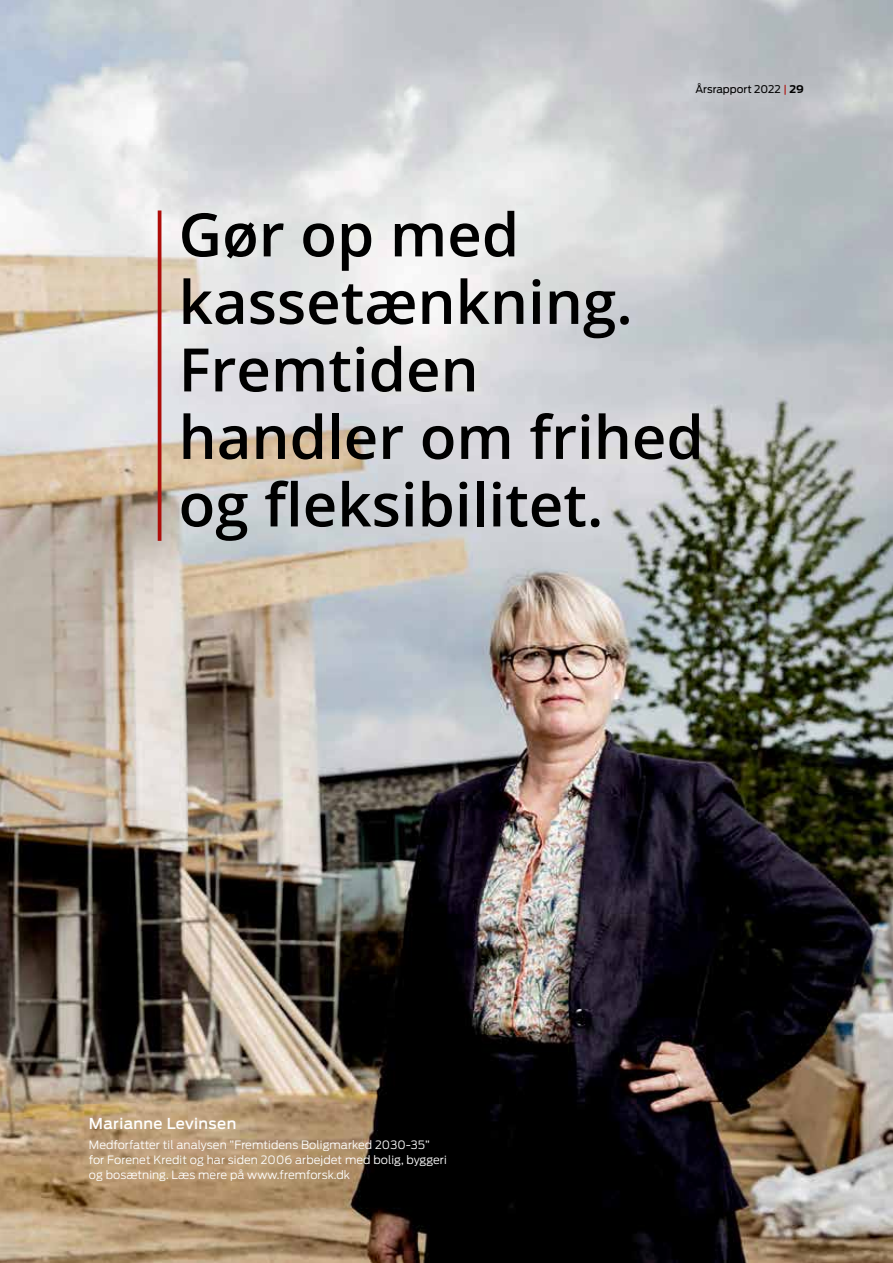
<style>
.page{position:relative;width:893px;height:1263px;background:#fff}
.page>*{position:absolute;margin:0;border:0;box-sizing:border-box;transform-origin:0 0}
.t1{font:600 60px/67.5px "Open Sans";color:#000}
.t2{font:500 15px "Antenna";letter-spacing:.025em;color:#fff}
.t3{font:300 11.4px/15px "Antenna";letter-spacing:.005em;color:#fff}
.t4{font:10.5px "Antenna";color:#000}
.s1{color:#ae0e0a}
.s2{font-weight:700}
</style>
<div class="page">
<img style="left:0;top:0;width:893px;height:1263px">
<hr style="left:158px;top:210px;width:3px;height:331px;background:#ae0e0a">
<p class="t4" style="left:695px;top:82px;width:110px">Årsrapport 2022 <span class="s1">|</span> <span class="s2">29</span></p>
<h1 class="t1" style="left:179px;top:200px;width:527px">Gør op med kassetænkning.<br>Fremtiden handler om frihed og fleksibilitet.</h1>
<h2 class="t2" style="left:89px;top:1114px;width:149px">Marianne Levinsen</h2>
<p class="t3" style="left:89px;top:1137px;width:359px">Medforfatter til analysen ”Fremtidens Boligmarked 2030-35” for Forenet Kredit og har siden 2006 arbejdet med bolig, byggeri og bosætning. Læs mere på www.fremforsk.dk</p>
</div>
